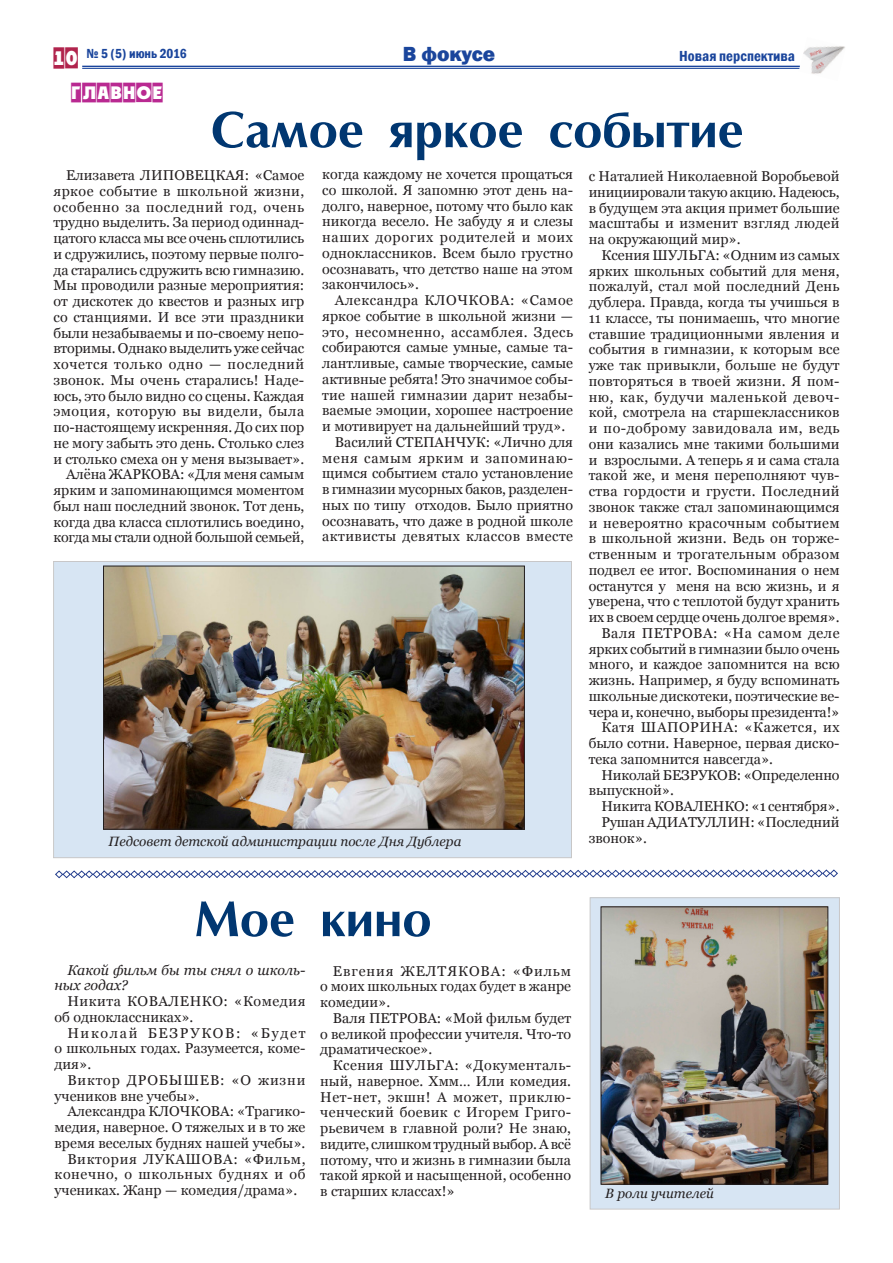
<style>
.page{position:relative;width:893px;height:1263px;background:#fff}
.page>*{position:absolute;margin:0;border:0;box-sizing:border-box;transform-origin:0 0}
.t1{font:700 51px "AG Opt Cyrillic";color:#013771}
.t2{font:800 21px "Franklin Gothic";color:#1a459c}
.t3{font:19.5px "a Plakat Titul Cm";color:#b1244d}
.t4{font:18px "a Plakat Titul Cm";color:#b92991}
.t5{font:600 condensed 15px "Franklin Gothic";color:#1a459c}
.t6{font:14.25px/15.8px "Georgia";color:#231f20;text-align:justify}
.t7{font:14.25px/15.8px "Georgia";letter-spacing:.04em;color:#231f20}
.t8{font:14.25px "Georgia";letter-spacing:.035em;color:#231f20}
.t9{font:14.25px "Georgia";letter-spacing:.025em;color:#231f20}
.t10{font:14.25px "Georgia";letter-spacing:.02em;color:#231f20}
.t11{font:14.25px "Georgia";letter-spacing:.045em;color:#231f20}
.t12{font:14.25px/15.8px "Georgia";letter-spacing:.06em;color:#231f20}
.t13{font:italic 14.25px/15.8px "Georgia";color:#231f20}
.t14{font:14.25px "Georgia";letter-spacing:.03em;color:#231f20}
.t15{font:italic 13.5px "Georgia";color:#231f20}
.t16{font:600 condensed 13.5px "Franklin Gothic";color:#1a459c}
</style>
<div class="page">
<div style="left:54px;top:561px;width:517px;height:297px;background:#d7e5f3"></div>
<svg style="left:592px;top:899px;width:246px;height:308px;background:#cedae8"></svg>
<hr style="left:82px;top:66px;width:718px;height:1px;background:#1a459c">
<hr style="left:82px;top:68px;width:718px;height:1px;background:#1a459c">
<img style="left:799px;top:46px;width:46px;height:28px">
<svg style="left:55px;top:869px;width:783px;height:9px"></svg>
<img style="left:105px;top:568px;width:418px;height:259px">
<div style="left:103px;top:566px;width:422px;height:263px;border:1px solid #231f20"></div>
<img style="left:603px;top:909px;width:223px;height:273px">
<div style="left:601px;top:907px;width:227px;height:277px;border:1px solid #231f20"></div>
<h3 class="t3" style="left:53px;top:47px;width:27px">10</h3>
<h2 class="t2" style="left:403px;top:40px;width:94px">В фокусе</h2>
<p class="t5" style="left:679px;top:46px;width:117px">Новая перспектива</p>
<p class="t4" style="left:71px;top:83px;width:94px">Главное</p>
<h1 class="t1" style="left:211px;top:102px;width:533px">Самое яркое событие</h1>
<p class="t6" style="left:53px;top:168px;width:252px;text-align:right">Елизавета ЛИПОВЕЦКАЯ: «Самое яркое событие в школьной жизни, особенно за последний год, очень трудно выделить. За период одиннад&shy;цатого класса мы все очень сплотились и сдружились, поэтому первые полго&shy;да старались сдружить всю гимназию.<br>Мы проводили разные мероприятия: от дискотек до квестов и разных игр со станциями. И все эти праздники были незабываемы и по-своему непо&shy;вторимы. Однако выделить уже сейчас хочется только одно — последний звонок. Мы очень старались! Наде&shy;юсь, это было видно со сцены. Каждая эмоция, которую вы видели, была по-настоящему искренняя. До сих пор не могу забыть это день. Столько слез и столько смеха он у меня вызывает».<br>Алёна ЖАРКОВА: «Для меня самым ярким и запоминающимся моментом был наш последний звонок. Тот день, когда два класса сплотились воедино, когда мы стали одной большой семьей,</p>
<p class="t6" style="left:322px;top:167px;width:252px">когда каждому не хочется прощаться со школой. Я запомню этот день на&shy;долго, наверное, потому что было как никогда весело. Не забуду я и слезы наших дорогих родителей и моих одноклассников. Всем было грустно осознавать, что детство наше на этом закончилось».</p>
<p class="t16" style="left:86px;top:44px;width:102px">№ 5 (5) июнь 2016</p>
<p class="t6" style="left:589px;top:169px;width:252px">с Наталией Николаевной Воробьевой инициировали такую акцию. Надеюсь, в будущем эта акция примет большие масштабы и изменит взгляд людей на окружающий мир».</p>
<p class="t6" style="left:601px;top:247px;width:240px">Ксения ШУЛЬГА: «Одним из самых</p>
<p class="t6" style="left:589px;top:263px;width:252px">ярких школьных событий для меня,</p>
<p class="t6" style="left:589px;top:279px;width:252px">пожалуй, стал мой последний День</p>
<p class="t6" style="left:589px;top:295px;width:252px">дублера. Правда, когда ты учишься в</p>
<p class="t6" style="left:589px;top:310px;width:252px">11 классе, ты понимаешь, что многие</p>
<p class="t6" style="left:589px;top:326px;width:252px">ставшие традиционными явления и</p>
<p class="t6" style="left:589px;top:342px;width:252px">события в гимназии, к которым все</p>
<p class="t6" style="left:589px;top:358px;width:252px">уже так привыкли, больше не будут</p>
<p class="t10" style="left:589px;top:372px;width:252px">повторяться в твоей жизни. Я пом-</p>
<p class="t7" style="left:589px;top:389px;width:252px">ню, как, будучи маленькой девоч-</p>
<p class="t6" style="left:589px;top:405px;width:252px">кой, смотрела на старшеклассников</p>
<p class="t8" style="left:589px;top:420px;width:252px">и по-доброму завидовала им, ведь</p>
<p class="t6" style="left:589px;top:436px;width:252px">они казались мне такими большими</p>
<p class="t6" style="left:589px;top:452px;width:252px">и взрослыми. А теперь я и сама стала</p>
<p class="t6" style="left:589px;top:468px;width:252px">такой же, и меня переполняют чув-</p>
<p class="t9" style="left:589px;top:483px;width:252px">ства гордости и грусти. Последний</p>
<p class="t6" style="left:589px;top:499px;width:252px">звонок также стал запоминающимся</p>
<p class="t9" style="left:589px;top:514px;width:252px">и невероятно красочным событием</p>
<p class="t10" style="left:589px;top:530px;width:252px">в школьной жизни. Ведь он торже-</p>
<p class="t9" style="left:589px;top:546px;width:252px">ственным и трогательным образом</p>
<p class="t6" style="left:589px;top:562px;width:252px">подвел ее итог. Воспоминания о нем</p>
<p class="t6" style="left:589px;top:578px;width:252px">останутся у меня на всю жизнь, и я</p>
<p class="t6" style="left:589px;top:594px;width:252px">уверена, что с теплотой будут хранить</p>
<p class="t6" style="left:589px;top:610px;width:252px">их в своем сердце очень долгое время».</p>
<p class="t8" style="left:601px;top:624px;width:240px">Валя ПЕТРОВА: «На самом деле</p>
<p class="t6" style="left:589px;top:641px;width:252px">ярких событий в гимназии было очень</p>
<p class="t6" style="left:589px;top:657px;width:252px">много, и каждое запомнится на всю</p>
<p class="t6" style="left:589px;top:673px;width:252px">жизнь. Например, я буду вспоминать</p>
<p class="t6" style="left:589px;top:688px;width:252px">школьные дискотеки, поэтические ве-</p>
<p class="t6" style="left:589px;top:704px;width:252px">чера и, конечно, выборы президента!»</p>
<p class="t8" style="left:601px;top:719px;width:240px">Катя ШАПОРИНА: «Кажется, их</p>
<p class="t6" style="left:589px;top:736px;width:252px">было сотни. Наверное, первая диско-</p>
<p class="t6" style="left:589px;top:751px;width:186px">тека запомнится навсегда».</p>
<p class="t6" style="left:601px;top:767px;width:240px">Николай БЕЗРУКОВ: «Определенно</p>
<p class="t6" style="left:589px;top:783px;width:87px">выпускной».</p>
<p class="t6" style="left:601px;top:799px;width:240px">Никита КОВАЛЕНКО: «1 сентября».</p>
<p class="t6" style="left:601px;top:814px;width:240px">Рушан АДИАТУЛЛИН: «Последний</p>
<p class="t6" style="left:589px;top:830px;width:60px">звонок».</p>
<p class="t7" style="left:335px;top:293px;width:240px">Александра КЛОЧКОВА: «Самое</p>
<p class="t6" style="left:322px;top:308px;width:252px">яркое событие в школьной жизни —</p>
<p class="t8" style="left:322px;top:323px;width:252px">это, несомненно, ассамблея. Здесь</p>
<p class="t6" style="left:322px;top:340px;width:252px">собираются самые умные, самые та-</p>
<p class="t6" style="left:322px;top:356px;width:252px">лантливые, самые творческие, самые</p>
<p class="t6" style="left:322px;top:371px;width:252px">активные ребята! Это значимое собы-</p>
<p class="t6" style="left:322px;top:387px;width:252px">тие нашей гимназии дарит незабы-</p>
<p class="t6" style="left:322px;top:403px;width:252px">ваемые эмоции, хорошее настроение</p>
<p class="t6" style="left:322px;top:418px;width:244px">и мотивирует на дальнейший труд».</p>
<p class="t6" style="left:335px;top:434px;width:240px">Василий СТЕПАНЧУК: «Лично для</p>
<p class="t11" style="left:322px;top:449px;width:252px">меня самым ярким и запоминаю-</p>
<p class="t6" style="left:322px;top:466px;width:252px">щимся событием стало установление</p>
<p class="t6" style="left:322px;top:481px;width:252px">в гимназии мусорных баков, разделен-</p>
<p class="t6" style="left:322px;top:497px;width:252px">ных по типу отходов. Было приятно</p>
<p class="t6" style="left:322px;top:513px;width:252px">осознавать, что даже в родной школе</p>
<p class="t14" style="left:322px;top:528px;width:252px">активисты девятых классов вместе</p>
<p class="t15" style="left:109px;top:833px;width:354px">Педсовет детской администрации после Дня Дублера</p>
<h1 class="t1" style="left:195px;top:891px;width:239px">Мое кино</h1>
<p class="t13" style="left:55px;top:962px;width:252px;text-indent:13px">Какой фильм бы ты снял о школь&shy;ных годах?</p>
<p class="t7" style="left:55px;top:994px;width:252px;text-indent:13px">Никита КОВАЛЕНКО: «Комедия об одноклассниках».</p>
<p class="t6" style="left:55px;top:1025px;width:252px;text-indent:13px">Николай БЕЗРУКОВ: «Будет о школьных годах. Разумеется, коме&shy;дия».</p>
<p class="t12" style="left:55px;top:1072px;width:252px;text-indent:13px">Виктор ДРОБЫШЕВ: «О жизни учеников вне учебы».</p>
<p class="t6" style="left:67px;top:1104px;width:240px">Александра КЛОЧКОВА: «Трагико-</p>
<p class="t6" style="left:55px;top:1120px;width:252px">медия, наверное. О тяжелых и в то же</p>
<p class="t6" style="left:55px;top:1135px;width:252px">время веселых буднях нашей учебы».</p>
<p class="t11" style="left:67px;top:1150px;width:240px">Виктория ЛУКАШОВА: «Фильм,</p>
<p class="t7" style="left:55px;top:1167px;width:252px">конечно, о школьных буднях и об</p>
<p class="t6" style="left:55px;top:1183px;width:244px">учениках. Жанр — комедия/драма».</p>
<p class="t6" style="left:320px;top:963px;width:252px;text-indent:13px">Евгения ЖЕЛТЯКОВА: «Фильм о моих школьных годах будет в жанре комедии».</p>
<p class="t6" style="left:320px;top:1010px;width:252px;text-indent:13px">Валя ПЕТРОВА: «Мой фильм будет о великой профессии учителя. Что-то драматическое».</p>
<p class="t6" style="left:320px;top:1058px;width:252px;text-indent:13px">Ксения ШУЛЬГА: «Документаль&shy;ный, наверное. Хмм… Или комедия.<br>Нет-нет, экшн! А может, приклю&shy;ченческий боевик с Игорем Григо&shy;рьевичем в главной роли? Не знаю, видите, слишком трудный выбор. А всё потому, что и жизнь в гимназии была такой яркой и насыщенной, особенно в старших классах!»</p>
<p class="t15" style="left:605px;top:1185px;width:110px">В роли учителей</p>
</div>
